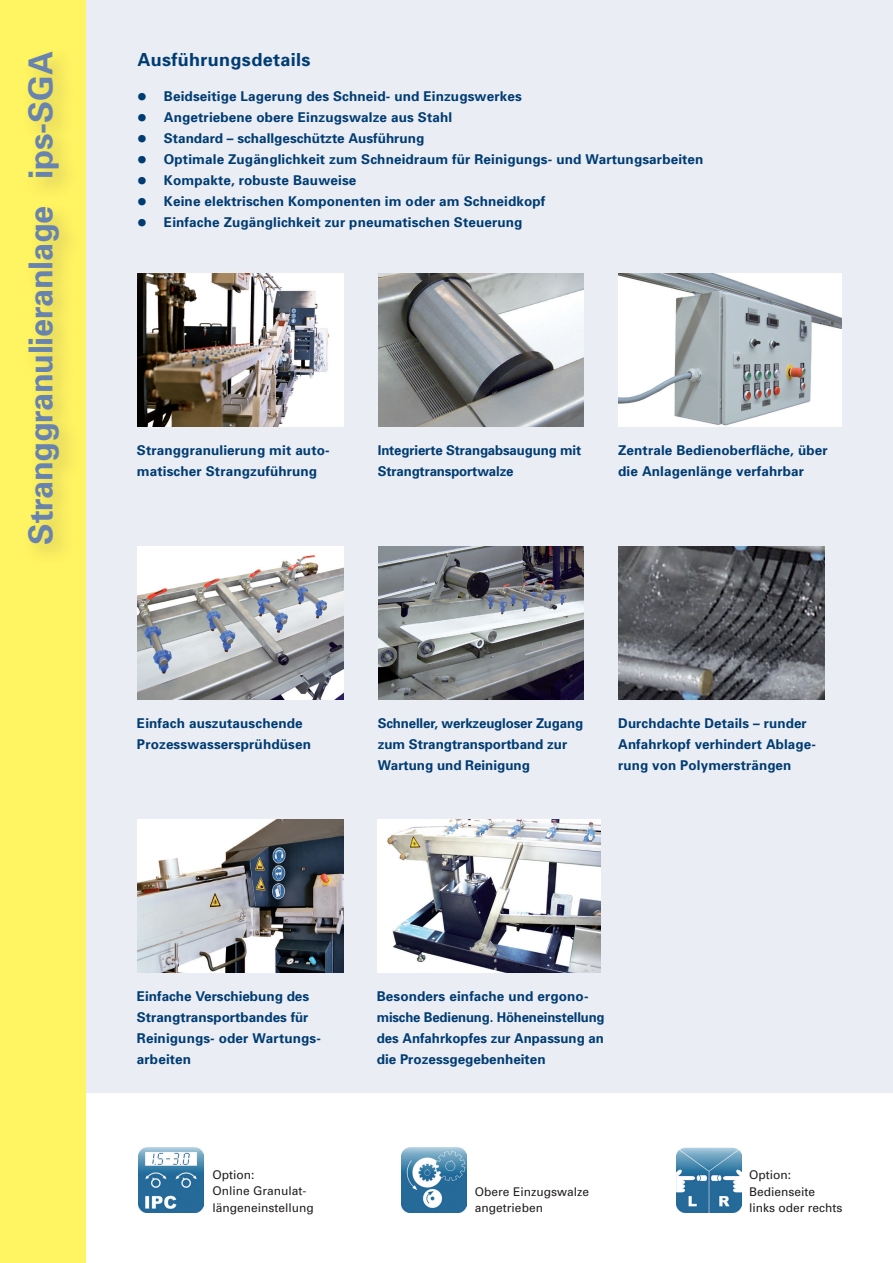
<style>
.page{position:relative;width:893px;height:1263px;background:#fff}
.page>*{position:absolute;margin:0;border:0;box-sizing:border-box;transform-origin:0 0}
.t1{font:700 33px "Univers";letter-spacing:-.01em;color:#6883ad}
.t2{font:700 18px "Univers";letter-spacing:.02em;color:#003c72}
.t3{font:700 13.5px/21px "Univers";letter-spacing:.01em;color:#003c72}
.t4{font:700 13.5px/21px "Univers";letter-spacing:-.01em;color:#003c72}
.t5{font:12px/16.5px "Univers";color:#231f20}
.s1{font-weight:400;font-size:30px}
</style>
<div class="page">
<div style="left:85px;top:0;width:808px;height:1092px;background:#eaedf4"></div>
<div style="left:0;top:0;width:85px;height:1263px;background:#fff461"></div>
<img style="left:137px;top:273px;width:206px;height:154px">
<img style="left:378px;top:273px;width:206px;height:154px">
<img style="left:618px;top:273px;width:224px;height:154px">
<img style="left:137px;top:546px;width:206px;height:154px">
<img style="left:378px;top:546px;width:206px;height:154px">
<img style="left:377px;top:819px;width:223px;height:154px">
<img style="left:137px;top:819px;width:206px;height:154px">
<img style="left:618px;top:546px;width:206px;height:154px">
<img style="left:139px;top:1147px;width:65px;height:65px">
<img style="left:401px;top:1147px;width:65px;height:65px">
<img style="left:676px;top:1147px;width:65px;height:65px">
<h1 class="t1" style="left:20px;top:545px;width:495px;rotate:-90deg">Stranggranulieranlage ips-SGA</h1>
<h2 class="t2" style="left:137px;top:48px;width:175px">Ausführungsdetails</h2>
<p class="t3" style="left:137px;top:86px;width:386px"><span class="s1">•</span> Beidseitige Lagerung des Schneid- und Einzugswerkes</p>
<p class="t3" style="left:137px;top:107px;width:317px"><span class="s1">•</span> Angetriebene obere Einzugswalze aus Stahl</p>
<p class="t3" style="left:137px;top:128px;width:289px"><span class="s1">•</span> Standard – schallgeschützte Ausführung</p>
<p class="t3" style="left:137px;top:149px;width:568px"><span class="s1">•</span> Optimale Zugänglichkeit zum Schneidraum für Reinigungs- und Wartungsarbeiten</p>
<p class="t3" style="left:137px;top:170px;width:221px"><span class="s1">•</span> Kompakte, robuste Bauweise</p>
<p class="t3" style="left:137px;top:191px;width:410px"><span class="s1">•</span> Keine elektrischen Komponenten im oder am Schneidkopf</p>
<p class="t3" style="left:137px;top:212px;width:387px"><span class="s1">•</span> Einfache Zugänglichkeit zur pneumatischen Steuerung</p>
<p class="t3" style="left:137px;top:439px;width:194px">Stranggranulierung mit auto&shy;matischer Strangzuführung</p>
<p class="t4" style="left:378px;top:439px;width:205px">Integrierte Strangabsaugung mit<br>Strangtransportwalze</p>
<p class="t3" style="left:618px;top:439px;width:211px">Zentrale Bedienoberfläche, über die Anlagenlänge verfahrbar</p>
<p class="t3" style="left:137px;top:712px;width:175px">Einfach auszutauschende<br>Prozesswassersprühdüsen</p>
<p class="t3" style="left:378px;top:712px;width:207px">Schneller, werkzeugloser Zugang zum Strangtransportband zur<br>Wartung und Reinigung</p>
<p class="t3" style="left:618px;top:712px;width:199px">Durchdachte Details – runder<br>Anfahrkopf verhindert Ablage&shy;rung von Polymersträngen</p>
<p class="t3" style="left:137px;top:985px;width:185px">Einfache Verschiebung des<br>Strangtransportbandes für<br>Reinigungs- oder Wartungs&shy;arbeiten</p>
<p class="t5" style="left:212px;top:1166px;width:103px">Option:<br>Online Granulat&shy;längeneinstellung</p>
<p class="t3" style="left:377px;top:985px;width:229px">Besonders einfache und ergono&shy;mische Bedienung. Höheneinstellung des Anfahrkopfes zur Anpassung an die Prozessgegebenheiten</p>
<p class="t5" style="left:475px;top:1183px;width:116px">Obere Einzugswalze angetrieben</p>
<p class="t5" style="left:749px;top:1167px;width:95px">Option:<br>Bedienseite links oder rechts</p>
</div>
